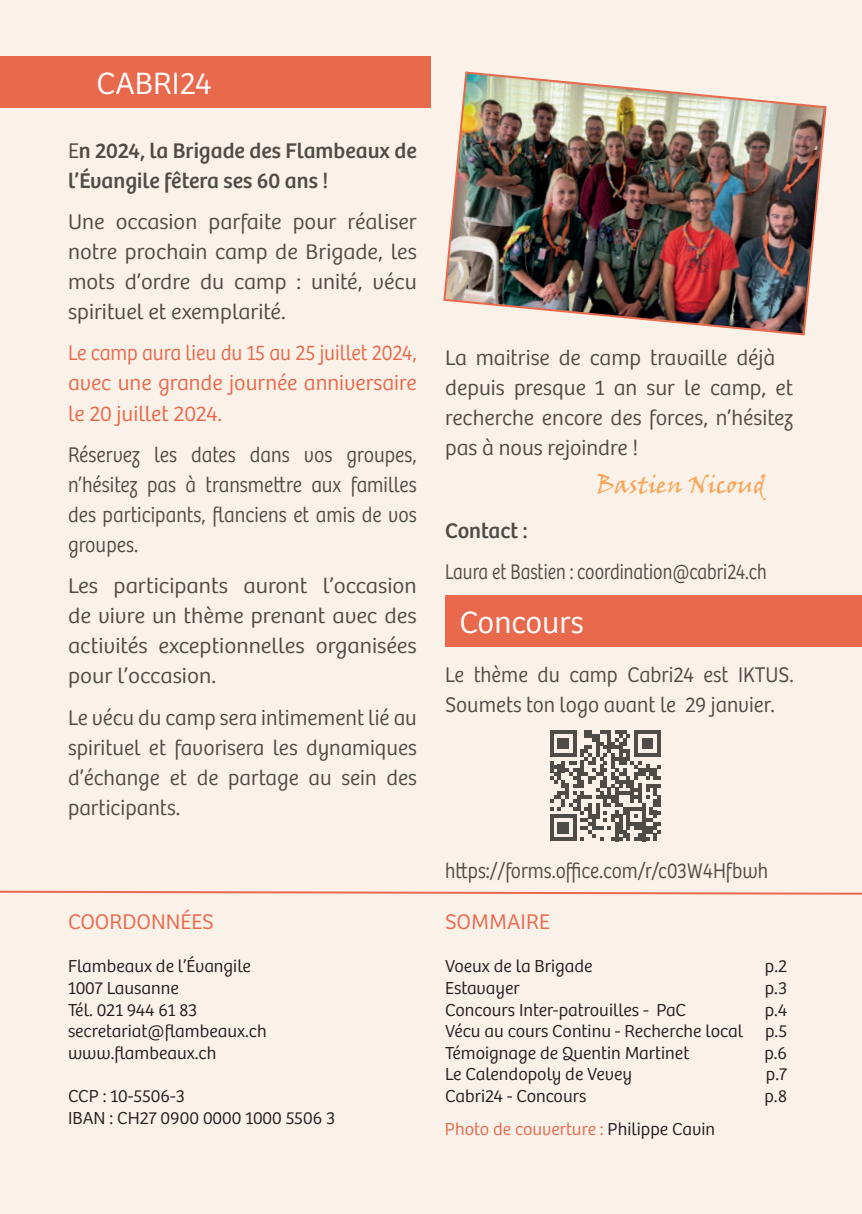
<style>
.page{position:relative;width:862px;height:1214px;background:#fff}
.page>*{position:absolute;margin:0;border:0;box-sizing:border-box;transform-origin:0 0}
.t1{font:300 32px "Bree";color:#fff}
.t2{font:24px "Viner Hand ITC";color:#f9a457}
.t3{font:300 22px/30px "Bree";color:#4f4c47;text-align:justify}
.t4{font:300 22px/30px "Bree";color:#4f4c47;text-align:justify;scale:.9 1}
.t5{font:300 22px/30px "Bree";color:#4f4c47;text-align:justify;scale:1.04 1}
.t6{font:300 22px/30px "Bree";color:#e9694d;text-align:justify;scale:.92 1}
.t7{font:22px/30px "Bree";color:#4f4c47}
.t8{font:300 22px/30px "Bree";color:#4f4c47;scale:.94 1}
.t9{font:300 22px "Bree";color:#4f4c47;scale:.82 1}
.t10{font:300 22px "Bree";color:#4f4c47;scale:.88 1}
.t11{font:300 22px "Bree";color:#e9694d}
.t12{font:300 18px/21.6px "Bree";color:#231f20}
.t13{font:300 18px "Bree";color:#e9694d}
.s1{font-weight:300}
.s2{color:#231f20}
</style>
<div class="page">
<div style="left:0;top:0;width:862px;height:1213px;background:#faf2e8"></div>
<svg style="left:550px;top:730px;width:111px;height:111px"></svg>
<svg style="left:0;top:890px;width:862px;height:5px"></svg>
<div style="left:0;top:57px;width:430px;height:51px;background:#e9694d"></div>
<img style="left:443px;top:71px;width:384px;height:265px">
<div style="left:445px;top:595px;width:417px;height:51px;background:#e9694d"></div>
<h1 class="t1" style="left:96px;top:60px;width:116px">CABRI24</h1>
<p class="t7" style="left:68px;top:134px;width:350px"><span class="s1">E</span>n 2024, la Brigade des Flambeaux de l’Évangile fêtera ses 60 ans !</p>
<p class="t3" style="left:68px;top:205px;width:350px">Une occasion parfaite pour réaliser notre prochain camp de Brigade, les mots d’ordre du camp : unité, vécu spirituel et exemplarité.</p>
<p class="t6" style="left:68px;top:337px;width:381px">Le camp aura lieu du 15 au 25 juillet 2024, avec une grande journée anniversaire le 20 juillet 2024.</p>
<p class="t4" style="left:68px;top:438px;width:389px">Réservez les dates dans vos groupes, n’hésitez pas à transmettre aux familles des participants, flanciens et amis de vos groupes.</p>
<p class="t5" style="left:68px;top:569px;width:337px">Les participants auront l’occasion de vivre un thème prenant avec des activités exceptionnelles organisées pour l’occasion.</p>
<p class="t3" style="left:68px;top:701px;width:350px">Le vécu du camp sera intimement lié au spirituel et favorisera les dynamiques d’échange et de partage au sein des participants.</p>
<p class="t11" style="left:68px;top:905px;width:147px">COORDONNÉES</p>
<p class="t12" style="left:68px;top:954px;width:200px">Flambeaux de l’Évangile<br>1007 Lausanne<br>Tél. 021 944 61 83 secretariat@flambeaux.ch www.flambeaux.ch</p>
<p class="t12" style="left:68px;top:1083px;width:269px">CCP : 10-5506-3<br>IBAN : CH27 0900 0000 1000 5506 3</p>
<p class="t3" style="left:445px;top:341px;width:349px;text-align:left">La maitrise de camp travaille déjà depuis presque 1 an sur le camp, et recherche encore des forces, n’hésitez pas à nous rejoindre !</p>
<p class="t2" style="left:596px;top:469px;width:171px">Bastien Nicoud</p>
<p class="t7" style="left:445px;top:513px;width:84px">Contact :</p>
<p class="t9" style="left:445px;top:555px;width:394px">Laura et Bastien : coordination@cabri24.ch</p>
<h1 class="t1" style="left:459px;top:598px;width:126px">Concours</h1>
<p class="t8" style="left:445px;top:658px;width:372px">Le thème du camp Cabri24 est IKTUS.<br>Soumets ton logo avant le 29 janvier.</p>
<p class="t10" style="left:445px;top:854px;width:368px">https://forms.office.com/r/c03W4Hfbwh</p>
<p class="t11" style="left:445px;top:905px;width:106px">SOMMAIRE</p>
<p class="t12" style="left:445px;top:954px;width:149px">Voeux de la Brigade</p>
<p class="t12" style="left:765px;top:954px;width:24px">p.2</p>
<p class="t12" style="left:445px;top:975px;width:76px">Estavayer</p>
<p class="t12" style="left:765px;top:975px;width:24px">p.3</p>
<p class="t12" style="left:445px;top:997px;width:243px">Concours Inter-patrouilles - PaC</p>
<p class="t12" style="left:445px;top:997px;width:344px;text-align:justify;text-indent:319px">p.4<br>Vécu au cours Continu - Recherche local p.5<br>Témoignage de Quentin Martinet</p>
<p class="t12" style="left:764px;top:1040px;width:24px">p.6</p>
<p class="t12" style="left:445px;top:1062px;width:189px">Le Calendopoly de Vevey</p>
<p class="t12" style="left:766px;top:1062px;width:23px">p.7</p>
<p class="t12" style="left:445px;top:1083px;width:143px">Cabri24 - Concours</p>
<p class="t12" style="left:764px;top:1083px;width:24px">p.8</p>
<p class="t13" style="left:445px;top:1115px;width:272px">Photo de couverture : <span class="s2">Philippe Cavin</span></p>
</div>
